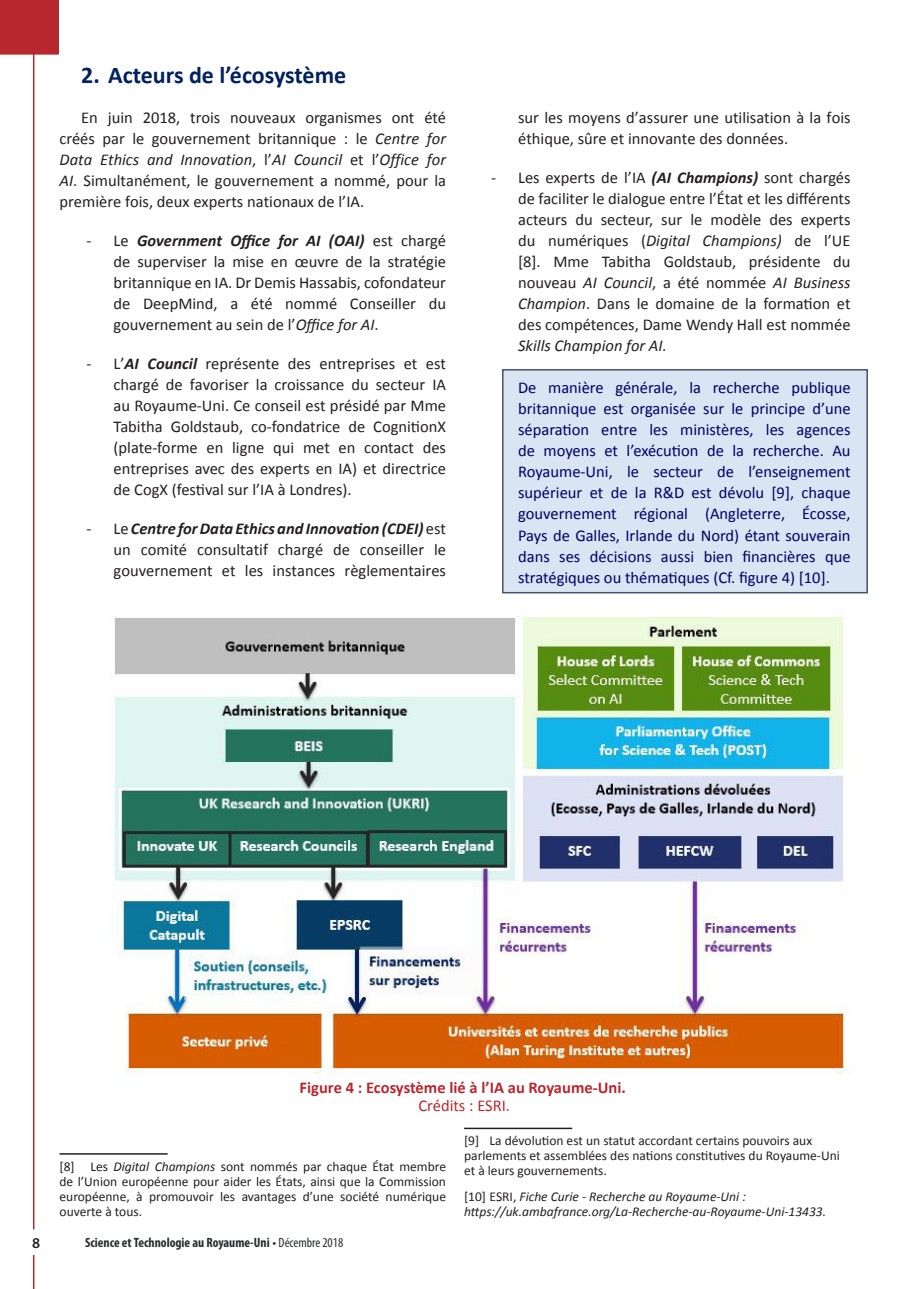
<style>
.page{position:relative;width:919px;height:1289px;background:#fff}
.page>*{position:absolute;margin:0;border:0;box-sizing:border-box;transform-origin:0 0}
.t1{font:700 24px "Calibri";color:#002060}
.Normal_wrd_7{font:16.5px/21px "Calibri";color:#231f20;text-align:justify}
.List_Paragraph_wrd_5{font:16.5px/21px "Calibri";color:#000064;text-align:justify}
.rdp-legends-Figures{font:700 16.5px/18px "Calibri";color:#b7282e;text-align:center}
.t2{font:600 15px "Myriad Pro";color:#231f20}
.rdp-footnote{font:13.5px/15px "Calibri";color:#231f20;text-align:justify}
.rdp-footnote-2{font:italic 13.5px "Calibri";color:#231f20}
.t3{font:700 condensed 13.5px "Myriad Pro";color:#272c2c}
.s1{font-style:italic}
.s2{font-weight:700;font-style:italic}
.s3{font-weight:400}
.s4{font-weight:400;font-stretch:normal}
.s5{font-style:normal}
</style>
<div class="page">
<hr style="left:33px;top:0;width:1px;height:1288px;background:#b7282e">
<div style="left:14px;top:1230px;width:45px;height:24px;background:#fff"></div>
<div style="left:0;top:0;width:58px;height:54px;background:#b7282e"></div>
<div style="left:0;top:0;width:59px;height:55px;border:2px solid #b7282e"></div>
<div style="left:502px;top:369px;width:365px;height:224px;background:#d9e5f2;border:2px solid #44546a"></div>
<hr style="left:60px;top:1153px;width:108px;height:1px;background:#231f20">
<hr style="left:464px;top:1127px;width:108px;height:2px;background:#231f20">
<img style="left:114px;top:616px;width:737px;height:459px">
<p class="t1" style="left:81px;top:60px;width:266px">2. Acteurs de l’écosystème</p>
<p class="Normal_wrd_7" style="left:60px;top:107px;width:388px;text-indent:22px">En juin 2018, trois nouveaux organismes ont été créés par le gouvernement britannique : le <span class="s1">Centre for Data Ethics and Innovation</span>, l’<span class="s1">AI Council</span> et l’<span class="s1">Office for AI</span>. Simultanément, le gouvernement a nommé, pour la première fois, deux experts nationaux de l’IA.</p>
<p class="Normal_wrd_7" style="left:114px;top:230px;width:334px;text-indent:-27px">- Le <span class="s2">Government Office for AI (OAI)</span> est chargé de superviser la mise en œuvre de la stratégie britannique en IA. Dr Demis Hassabis, cofondateur de DeepMind, a été nommé Conseiller du gouvernement au sein de l’<span class="s1">Office for AI</span>.</p>
<p class="Normal_wrd_7" style="left:114px;top:353px;width:334px;text-indent:-27px">- L’<span class="s2">AI Council</span> représente des entreprises et est chargé de favoriser la croissance du secteur IA au Royaume-Uni. Ce conseil est présidé par Mme Tabitha Goldstaub, co-fondatrice de CognitionX (plate-forme en ligne qui met en contact des entreprises avec des experts en IA) et directrice de CogX (festival sur l’IA à Londres).</p>
<p class="Normal_wrd_7" style="left:114px;top:518px;width:334px;text-indent:-27px">- Le <span class="s2">Centre for Data Ethics and Innovation (CDEI)</span> est un comité consultatif chargé de conseiller le gouvernement et les instances règlementaires</p>
<p class="Normal_wrd_7" style="left:518px;top:107px;width:334px">sur les moyens d’assurer une utilisation à la fois éthique, sûre et innovante des données.</p>
<p class="Normal_wrd_7" style="left:518px;top:167px;width:334px;text-indent:-27px">- Les experts de l’IA <span class="s2">(AI Champions)</span> sont chargés de faciliter le dialogue entre l’État et les différents acteurs du secteur, sur le modèle des experts du numériques (<span class="s1">Digital Champions)</span> de l’UE [8]. Mme Tabitha Goldstaub, présidente du nouveau <span class="s1">AI Council</span>, a été nommée <span class="s1">AI Business Champion</span>. Dans le domaine de la formation et des compétences, Dame Wendy Hall est nommée <span class="s1">Skills Champion for AI.</span></p>
<p class="List_Paragraph_wrd_5" style="left:518px;top:377px;width:334px">De manière générale, la recherche publique britannique est organisée sur le principe d’une séparation entre les ministères, les agences de moyens et l’exécution de la recherche. Au Royaume-Uni, le secteur de l’enseignement supérieur et de la R&amp;D est dévolu [9], chaque gouvernement régional (Angleterre, Écosse, Pays de Galles, Irlande du Nord) étant souverain dans ses décisions aussi bien financières que stratégiques ou thématiques (Cf. figure 4) [10].</p>
<p class="rdp-legends-Figures" style="left:299px;top:1078px;width:328px">Figure 4 : Ecosystème lié à l’IA au Royaume-Uni.<br><span class="s3">Crédits : ESRI.</span></p>
<p class="rdp-footnote" style="left:60px;top:1158px;width:388px">[8] Les <span class="s1">Digital Champions</span> sont nommés par chaque État membre de l’Union européenne pour aider les États, ainsi que la Commission européenne, à promouvoir les avantages d’une société numérique ouverte à tous.</p>
<p class="t2" style="left:32px;top:1233px;width:10px">8</p>
<p class="t3" style="left:85px;top:1234px;width:259px">Science et Technologie au Royaume-Uni <span class="s4">•</span> <span class="s3">Décembre 2018</span></p>
<p class="rdp-footnote" style="left:464px;top:1133px;width:377px;text-align:left">[9] La dévolution est un statut accordant certains pouvoirs aux parlements et assemblées des nations constitutives du Royaume-Uni et à leurs gouvernements.</p>
<p class="rdp-footnote-2" style="left:464px;top:1187px;width:283px"><span class="s5">[10] ESRI,</span> Fiche Curie - Recherche au Royaume-Uni :</p>
<p class="rdp-footnote-2" style="left:464px;top:1202px;width:363px">https://uk.ambafrance.org/La-Recherche-au-Royaume-Uni-13433.</p>
</div>
